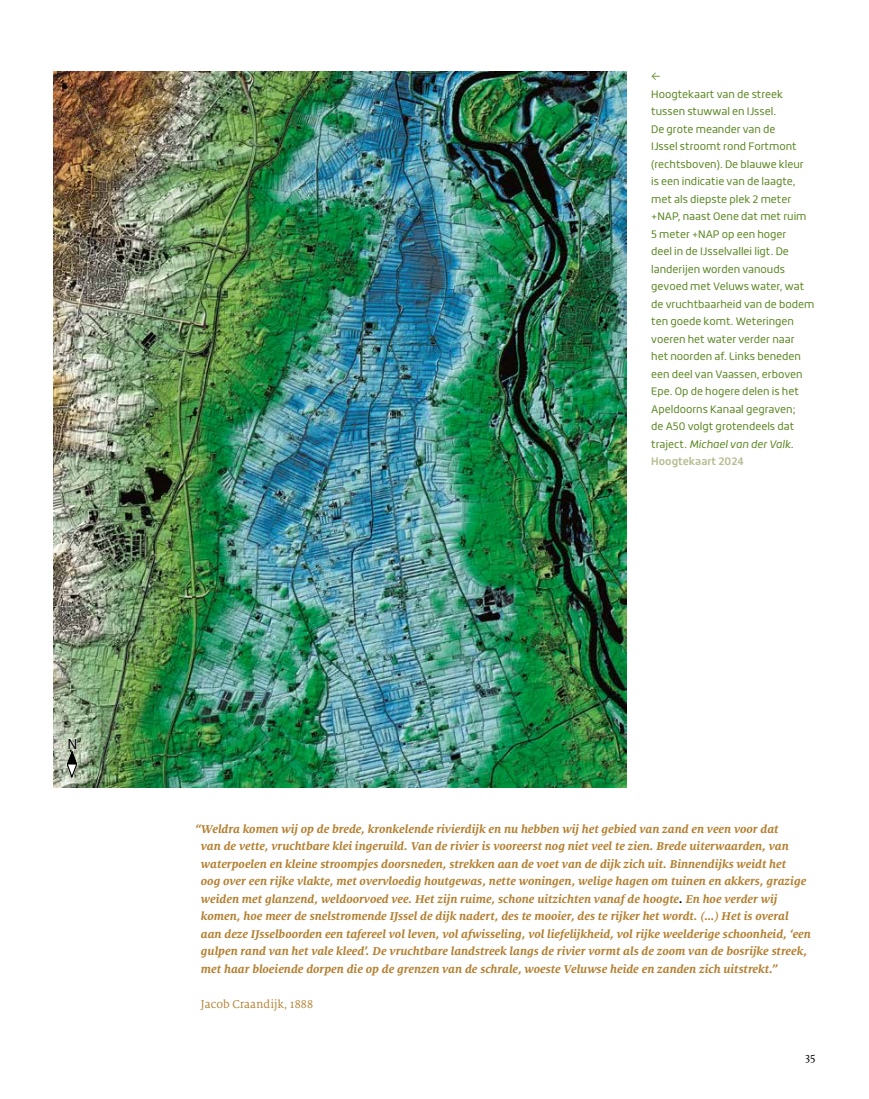
<style>
.page{position:relative;width:869px;height:1099px;background:#fff}
.page>*{position:absolute;margin:0;border:0;box-sizing:border-box;transform-origin:0 0}
.t1{font:14.12px "Roihu";color:#000}
.t2{font:italic 700 12.5px/17.5px "Milo Serif OT";color:#b38031}
.t3{font:12.5px "Milo Serif OT";color:#b38031}
.t4{font:12.25px "Milo Serif OT";color:#000}
.t5{font:10.62px/17.5px "Roihu";color:#598520}
.s1{font-style:italic}
.s2{font-weight:700;color:#b8bd92}
.s3{color:#000}
</style>
<div class="page">
<img style="left:53px;top:71px;width:573px;height:716px">
<svg style="left:67px;top:738px;width:11px;height:40px"></svg>
<p class="t1" style="left:67px;top:735px;width:11px">N</p>
<p class="t5" style="left:651px;top:68px;width:164px">←<br>Hoogtekaart van de streek tussen stuwwal en IJssel.<br>De grote meander van de<br>IJssel stroomt rond Fortmont (rechtsboven). De blauwe kleur<br>is een indicatie van de laagte, met als diepste plek 2 meter +NAP, naast Oene dat met ruim<br>5 meter +NAP op een hoger<br>deel in de IJsselvallei ligt. De landerijen worden vanouds gevoed met Veluws water, wat de vruchtbaarheid van de bodem ten goede komt. Weteringen voeren het water verder naar het noorden af. Links beneden een deel van Vaassen, erboven<br>Epe. Op de hogere delen is het<br>Apeldoorns Kanaal gegraven;<br>de A50 volgt grotendeels dat traject. <span class="s1">Michael van der Valk.<br></span><span class="s2">Hoogtekaart 2024</span></p>
<p class="t2" style="left:201px;top:820px;width:611px;text-indent:-6px">“Weldra komen wij op de brede, kronkelende rivierdijk en nu hebben wij het gebied van zand en veen voor dat<br>van de vette, vruchtbare klei ingeruild. Van de rivier is vooreerst nog niet veel te zien. Brede uiterwaarden, van waterpoelen en kleine stroompjes doorsneden, strekken aan de voet van de dijk zich uit. Binnendijks weidt het<br>oog over een rijke vlakte, met overvloedig houtgewas, nette woningen, welige hagen om tuinen en akkers, grazige weiden met glanzend, weldoorvoed vee. Het zijn ruime, schone uitzichten vanaf de hoogte<span class="s3">.</span> En hoe verder wij komen, hoe meer de snelstromende IJssel de dijk nadert, des te mooier, des te rijker het wordt. (…) Het is overal aan deze IJsselboorden een tafereel vol leven, vol afwisseling, vol liefelijkheid, vol rijke weelderige schoonheid, ‘een gulpen rand van het vale kleed’. De vruchtbare landstreek langs de rivier vormt als de zoom van de bosrijke streek, met haar bloeiende dorpen die op de grenzen van de schrale, woeste Veluwse heide en zanden zich uitstrekt.”</p>
<p class="t3" style="left:201px;top:997px;width:113px">Jacob Craandijk, 1888</p>
<p class="t4" style="left:804px;top:1050px;width:12px">35</p>
</div>
